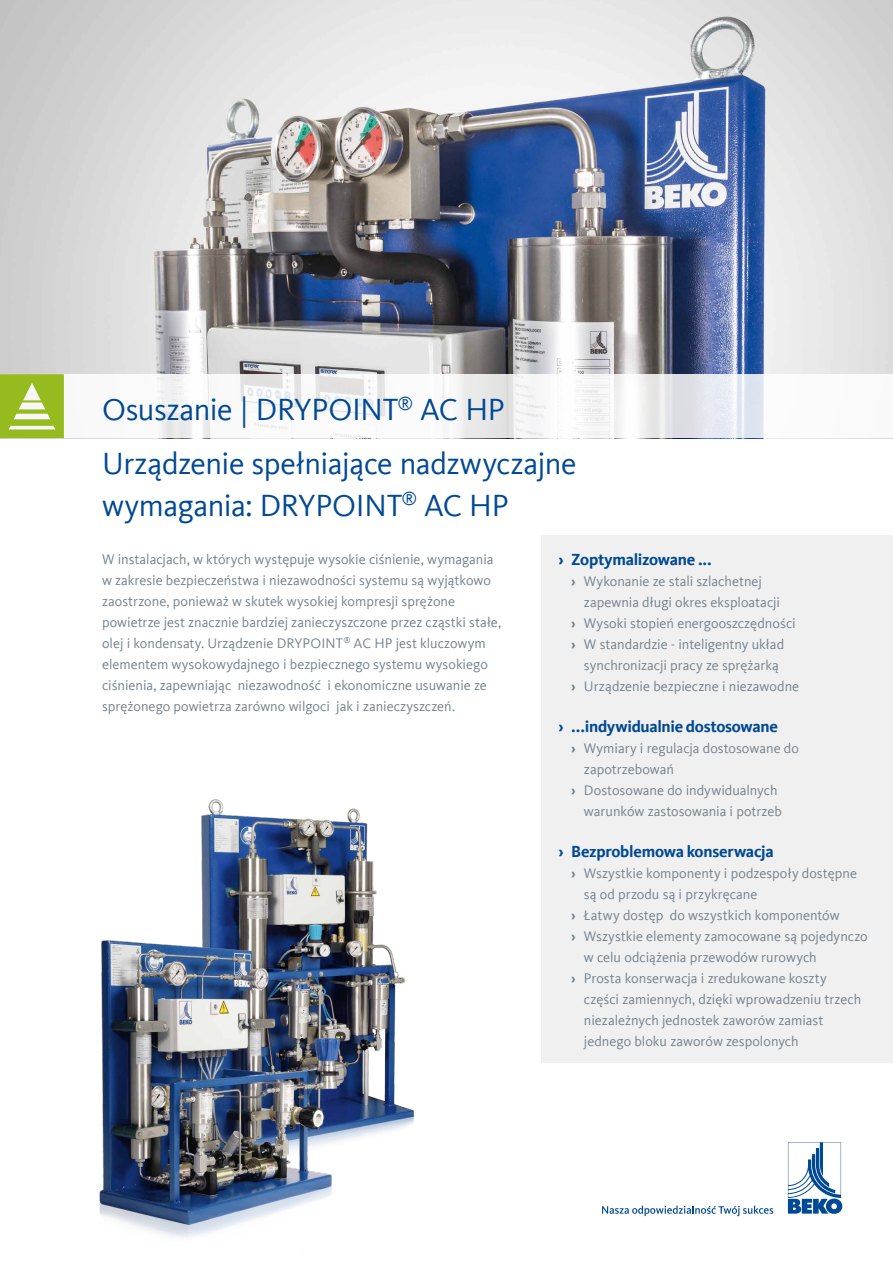
<style>
.page{position:relative;width:893px;height:1263px;background:#fff}
.page>*{position:absolute;margin:0;border:0;box-sizing:border-box;transform-origin:0 0}
.t1{font:31.5px/42px "Kievit Offc Pro";letter-spacing:-.01em;color:#004993}
.t2{font:700 16.5px "Kievit Offc Pro";letter-spacing:-.02em;color:#004993}
.t3{font:14.25px/21px "Kievit Offc Pro";color:#73828d}
.s1{font-weight:700}
</style>
<div class="page">
<svg style="left:788px;top:1142px;width:54px;height:72px"></svg>
<svg style="left:602px;top:1206px;width:171px;height:10px"></svg>
<img style="left:0;top:0;width:893px;height:374px">
<svg style="left:157px;top:374px;width:607px;height:64px;fill:#f6f6f7"></svg>
<svg style="left:0;top:374px;width:64px;height:64px;background:#a5c542"></svg>
<img style="left:99px;top:799px;width:315px;height:439px">
<div style="left:541px;top:536px;width:352px;height:527px;background:#f0f0f1"></div>
<h1 class="t1" style="left:102px;top:388px;width:404px">Osuszanie | DRYPOINT<sup>®</sup> AC HP</h1>
<h1 class="t1" style="left:102px;top:442px;width:476px">Urządzenie spełniające nadzwyczajne wymagania: DRYPOINT<sup>®</sup> AC HP</h1>
<p class="t2" style="left:558px;top:550px;width:155px">› Zoptymalizowane ...</p>
<p class="t3" style="left:571px;top:571px;width:192px"><span class="s1">›</span> Wykonanie ze stali szlachetnej</p>
<p class="t3" style="left:584px;top:592px;width:198px">zapewnia długi okres eksploatacji</p>
<p class="t3" style="left:571px;top:613px;width:226px"><span class="s1">›</span> Wysoki stopień energooszczędności</p>
<p class="t3" style="left:571px;top:634px;width:214px"><span class="s1">›</span> W standardzie - inteligentny układ</p>
<p class="t3" style="left:584px;top:655px;width:196px">synchronizacji pracy ze sprężarką</p>
<p class="t3" style="left:571px;top:676px;width:230px"><span class="s1">›</span> Urządzenie bezpieczne i niezawodne</p>
<p class="t2" style="left:558px;top:717px;width:221px">› ...indywidualnie dostosowane</p>
<p class="t3" style="left:571px;top:738px;width:229px"><span class="s1">›</span> Wymiary i regulacja dostosowane do</p>
<p class="t3" style="left:584px;top:759px;width:92px">zapotrzebowań</p>
<p class="t3" style="left:571px;top:780px;width:208px"><span class="s1">›</span> Dostosowane do indywidualnych</p>
<p class="t3" style="left:584px;top:801px;width:199px">warunków zastosowania i potrzeb</p>
<p class="t2" style="left:558px;top:842px;width:217px">› Bezproblemowa konserwacja</p>
<p class="t3" style="left:571px;top:863px;width:287px"><span class="s1">›</span> Wszystkie komponenty i podzespoły dostępne</p>
<p class="t3" style="left:584px;top:884px;width:175px">są od przodu są i przykręcane</p>
<p class="t3" style="left:571px;top:905px;width:270px"><span class="s1">›</span> Łatwy dostęp do wszystkich komponentów</p>
<p class="t3" style="left:571px;top:926px;width:298px"><span class="s1">›</span> Wszystkie elementy zamocowane są pojedynczo</p>
<p class="t3" style="left:584px;top:947px;width:234px">w celu odciążenia przewodów rurowych</p>
<p class="t3" style="left:571px;top:968px;width:257px"><span class="s1">›</span> Prosta konserwacja i zredukowane koszty</p>
<p class="t3" style="left:584px;top:989px;width:279px">części zamiennych, dzięki wprowadzeniu trzech</p>
<p class="t3" style="left:584px;top:1010px;width:241px">niezależnych jednostek zaworów zamiast</p>
<p class="t3" style="left:584px;top:1031px;width:216px">jednego bloku zaworów zespolonych</p>
<p class="t3" style="left:102px;top:548px;width:401px">W instalacjach, w których występuje wysokie ciśnienie, wymagania w zakresie bezpieczeństwa i niezawodności systemu są wyjątkowo zaostrzone, ponieważ w skutek wysokiej kompresji sprężone powietrze jest znacznie bardziej zanieczyszczone przez cząstki stałe, olej i kondensaty. Urządzenie DRYPOINT<sup>®</sup> AC HP jest kluczowym elementem wysokowydajnego i bezpiecznego systemu wysokiego ciśnienia, zapewniając niezawodność i ekonomiczne usuwanie ze sprężonego powietrza zarówno wilgoci jak i zanieczyszczeń.</p>
</div>
